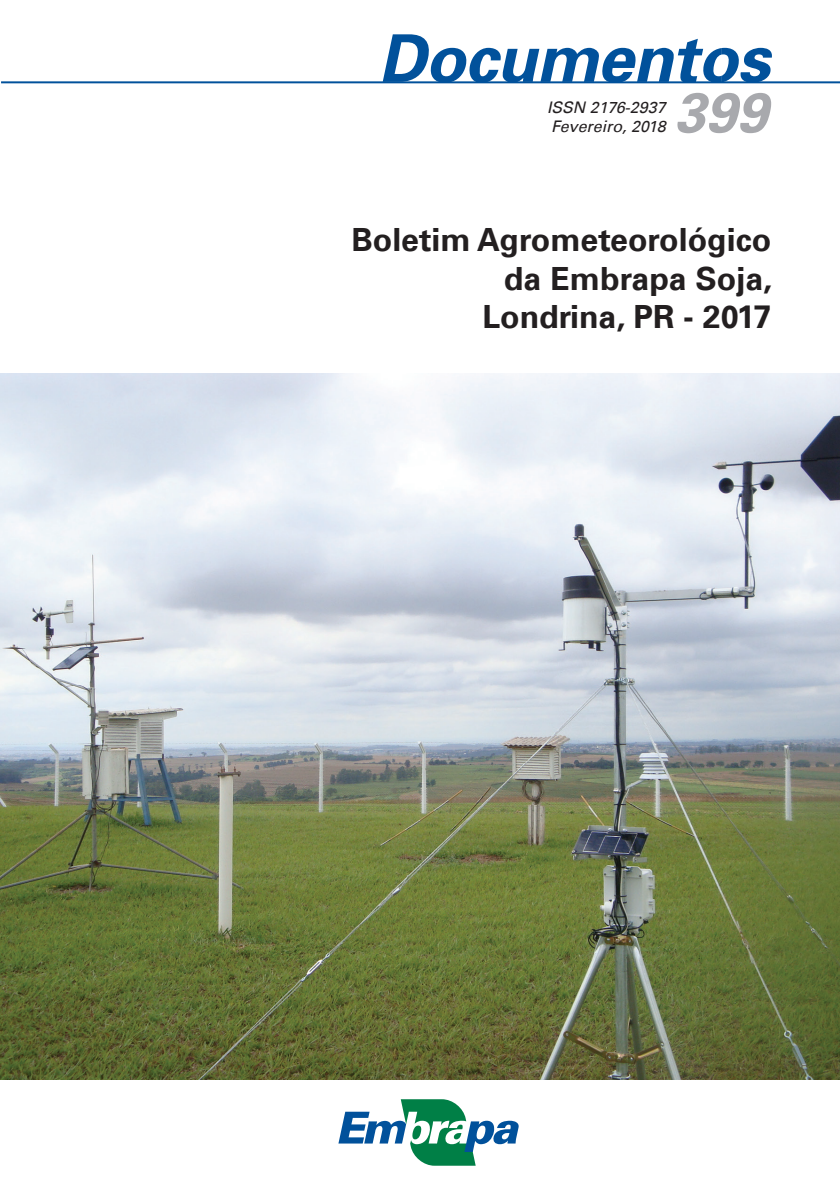
<style>
.page{position:relative;width:840px;height:1191px;background:#fff}
.page>*{position:absolute;margin:0;border:0;box-sizing:border-box;transform-origin:0 0}
.t1{font:italic 700 56px "Univers LT";color:#a8a9ad}
.t2{font:700 32px/38.4px "Univers LT";color:#231f20;text-align:right}
.t3{font:italic 16px/19.2px "Univers LT";color:#231f20}
</style>
<div class="page">
<img style="left:0;top:373px;width:839px;height:706px">
<hr style="left:1px;top:81px;width:838px;height:2px;background:#01519b">
<svg style="left:382px;top:34px;width:390px;height:48px"></svg>
<svg style="left:338px;top:1099px;width:181px;height:66px"></svg>
<p class="t3" style="left:547px;top:98px;width:120px">ISSN 2176-2937<br>Fevereiro, 2018</p>
<h1 class="t1" style="left:674px;top:80px;width:95px">399</h1>
<p class="t2" style="left:351px;top:221px;width:422px">Boletim Agrometeorológico da Embrapa Soja,<br>Londrina, PR - 2017</p>
</div>
